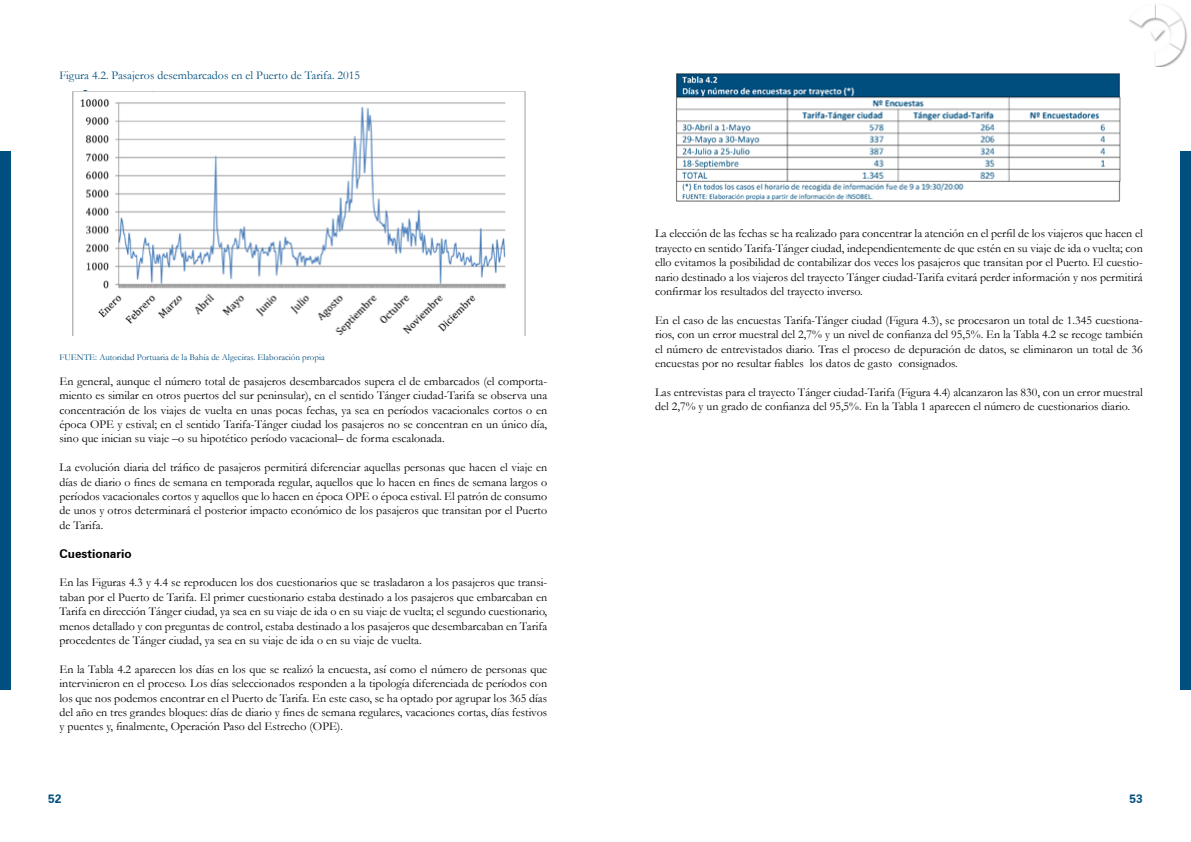
<style>
.page{position:relative;width:1191px;height:842px;background:#fff}
.page>*{position:absolute;margin:0;border:0;box-sizing:border-box;transform-origin:0 0}
.t1{font:12px/14.4px "Garamond";color:#000;text-align:justify}
.t2{font:12px "Garamond";color:#004f7e}
.t3{font:700 12px "Zurich BT";color:#000}
.t4{font:700 12px "Zurich BT";color:#004f7e}
.t5{font:9px "Garamond";color:#004f7e}
</style>
<div class="page">
<img style="left:1129px;top:4px;width:58px;height:62px">
<div style="left:0;top:152px;width:11px;height:538px;background:#004f7e"></div>
<div style="left:1180px;top:152px;width:11px;height:538px;background:#004f7e"></div>
<img style="left:72px;top:90px;width:454px;height:246px">
<img style="left:676px;top:73px;width:445px;height:129px">
<p class="t2" style="left:59px;top:67px;width:302px">Figura 4.2. Pasajeros desembarcados en el Puerto de Tarifa. 2015</p>
<p class="t5" style="left:59px;top:351px;width:267px">FUENTE: Autoridad Portuaria de la Bahía de Algeciras. Elaboración propia</p>
<p class="t1" style="left:59px;top:373px;width:489px">En general, aunque el número total de pasajeros desembarcados supera el de embarcados (el comporta&shy;miento es similar en otros puertos del sur peninsular), en el sentido Tánger ciudad-Tarifa se observa una concentración de los viajes de vuelta en unas pocas fechas, ya sea en períodos vacacionales cortos o en época OPE y estival; en el sentido Tarifa-Tánger ciudad los pasajeros no se concentran en un único día, sino que inician su viaje –o su hipotético período vacacional– de forma escalonada.</p>
<p class="t1" style="left:59px;top:460px;width:489px">La evolución diaria del tráfico de pasajeros permitirá diferenciar aquellas personas que hacen el viaje en días de diario o fines de semana en temporada regular, aquellos que lo hacen en fines de semana largos o períodos vacacionales cortos y aquellos que lo hacen en época OPE o época estival. El patrón de consumo de unos y otros determinará el posterior impacto económico de los pasajeros que transitan por el Puerto de Tarifa.</p>
<p class="t3" style="left:59px;top:546px;width:74px">Cuestionario</p>
<p class="t1" style="left:59px;top:575px;width:489px">En las Figuras 4.3 y 4.4 se reproducen los dos cuestionarios que se trasladaron a los pasajeros que transi&shy;taban por el Puerto de Tarifa. El primer cuestionario estaba destinado a los pasajeros que embarcaban en Tarifa en dirección Tánger ciudad, ya sea en su viaje de ida o en su viaje de vuelta; el segundo cuestionario, menos detallado y con preguntas de control, estaba destinado a los pasajeros que desembarcaban en Tarifa procedentes de Tánger ciudad, ya sea en su viaje de ida o en su viaje de vuelta.</p>
<p class="t1" style="left:59px;top:661px;width:489px">En la Tabla 4.2 aparecen los días en los que se realizó la encuesta, así como el número de personas que intervinieron en el proceso. Los días seleccionados responden a la tipología diferenciada de períodos con los que nos podemos encontrar en el Puerto de Tarifa. En este caso, se ha optado por agrupar los 365 días del año en tres grandes bloques: días de diario y fines de semana regulares, vacaciones cortas, días festivos y puentes y, finalmente, Operación Paso del Estrecho (OPE).</p>
<p class="t1" style="left:655px;top:226px;width:489px">La elección de las fechas se ha realizado para concentrar la atención en el perfil de los viajeros que hacen el trayecto en sentido Tarifa-Tánger ciudad, independientemente de que estén en su viaje de ida o vuelta; con ello evitamos la posibilidad de contabilizar dos veces los pasajeros que transitan por el Puerto. El cuestio&shy;nario destinado a los viajeros del trayecto Tánger ciudad-Tarifa evitará perder información y nos permitirá confirmar los resultados del trayecto inverso.</p>
<p class="t1" style="left:655px;top:313px;width:489px">En el caso de las encuestas Tarifa-Tánger ciudad (Figura 4.3), se procesaron un total de 1.345 cuestiona&shy;rios, con un error muestral del 2,7% y un nivel de confianza del 95,5%. En la Tabla 4.2 se recoge también el número de entrevistados diario. Tras el proceso de depuración de datos, se eliminaron un total de 36 encuestas por no resultar fiables los datos de gasto consignados.</p>
<p class="t1" style="left:655px;top:385px;width:489px">Las entrevistas para el trayecto Tánger ciudad-Tarifa (Figura 4.4) alcanzaron las 830, con un error muestral del 2,7% y un grado de confianza del 95,5%. En la Tabla 1 aparecen el número de cuestionarios diario.</p>
<p class="t4" style="left:48px;top:791px;width:15px">52</p>
<p class="t4" style="left:1129px;top:791px;width:15px">53</p>
</div>
